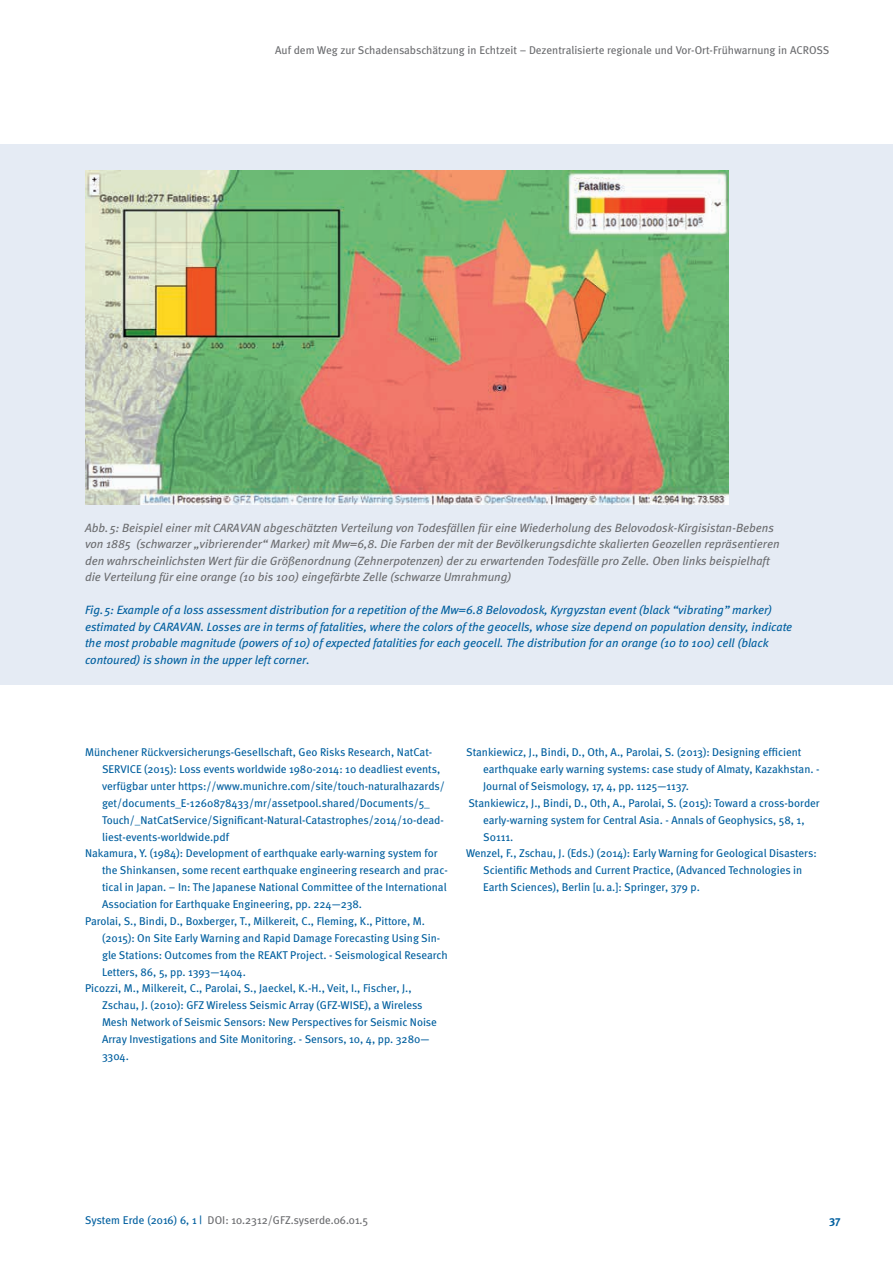
<style>
.page{position:relative;width:893px;height:1263px;background:#fff}
.page>*{position:absolute;margin:0;border:0;box-sizing:border-box;transform-origin:0 0}
.t1{font:italic 12px/16.5px "Meta";color:#6c6d70}
.t2{font:italic 12px/16.5px "Meta";color:#005f9f}
.t3{font:11.25px "Meta";color:#005f9f}
.t4{font:11.25px "Meta";color:#6c6d70}
.t5{font:11.25px "Meta Plus";color:#6c6d70}
.t6{font:700 11.25px "Meta";color:#005f9f}
.s1{color:#005f9f}
</style>
<div class="page">
<div style="left:0;top:144px;width:893px;height:540px;background:#e5ebf4"></div>
<img style="left:85px;top:170px;width:644px;height:334px">
<p class="t4" style="left:275px;top:43px;width:556px">Auf dem Weg zur Schadensabschätzung in Echtzeit – Dezentralisierte regionale und Vor-Ort-Frühwarnung in ACROSS</p>
<p class="t1" style="left:85px;top:519px;width:696px">Abb. 5: Beispiel einer mit CARAVAN abgeschätzten Verteilung von Todesfällen für eine Wiederholung des Belovodosk-Kirgisistan-Bebens von 1885 (schwarzer „vibrierender“ Marker) mit Mw=6,8. Die Farben der mit der Bevölkerungsdichte skalierten Geozellen repräsentieren den wahrscheinlichsten Wert für die Größenordnung (Zehnerpotenzen) der zu erwartenden Todesfälle pro Zelle. Oben links beispielhaft die Verteilung für eine orange (10 bis 100) eingefärbte Zelle (schwarze Umrahmung)</p>
<p class="t2" style="left:85px;top:601px;width:709px">Fig. 5: Example of a loss assessment distribution for a repetition of the Mw=6.8 Belovodosk, Kyrgyzstan event (black “vibrating” marker) estimated by CARAVAN. Losses are in terms of fatalities, where the colors of the geocells, whose size depend on population density, indicate the most probable magnitude (powers of 10) of expected fatalities for each geocell. The distribution for an orange (10 to 100) cell (black contoured) is shown in the upper left corner.</p>
<p class="t3" style="left:85px;top:745px;width:349px">Münchener Rückversicherungs-Gesellschaft, Geo Risks Research, NatCat-</p>
<p class="t3" style="left:102px;top:762px;width:340px">SERVICE (2015): Loss events worldwide 1980-2014: 10 deadliest events,</p>
<p class="t3" style="left:102px;top:779px;width:344px">verfügbar unter https://www.munichre.com/site/touch-naturalhazards/</p>
<p class="t3" style="left:102px;top:796px;width:329px">get/documents_E-1260878433/mr/assetpool.shared/Documents/5_</p>
<p class="t3" style="left:102px;top:813px;width:343px">Touch/_NatCatService/Significant-Natural-Catastrophes/2014/10-dead-</p>
<p class="t3" style="left:102px;top:829px;width:129px">liest-events-worldwide.pdf</p>
<p class="t3" style="left:85px;top:846px;width:354px">Nakamura, Y. (1984): Development of earthquake early-warning system for</p>
<p class="t3" style="left:102px;top:863px;width:347px">the Shinkansen, some recent earthquake engineering research and prac-</p>
<p class="t3" style="left:102px;top:880px;width:346px">tical in Japan. – In: The Japanese National Committee of the International</p>
<p class="t3" style="left:102px;top:897px;width:262px">Association for Earthquake Engineering, pp. 224—238.</p>
<p class="t3" style="left:85px;top:914px;width:341px">Parolai, S., Bindi, D., Boxberger, T., Milkereit, C., Fleming, K., Pittore, M.</p>
<p class="t3" style="left:102px;top:931px;width:340px">(2015): On‐Site Early Warning and Rapid Damage Forecasting Using Sin-</p>
<p class="t3" style="left:102px;top:948px;width:347px">gle Stations: Outcomes from the REAKT Project. - Seismological Research</p>
<p class="t3" style="left:102px;top:964px;width:145px">Letters, 86, 5, pp. 1393—1404.</p>
<p class="t3" style="left:85px;top:981px;width:328px">Picozzi, M., Milkereit, C., Parolai, S., Jaeckel, K.-H., Veit, I., Fischer, J.,</p>
<p class="t3" style="left:102px;top:998px;width:322px">Zschau, J. (2010): GFZ Wireless Seismic Array (GFZ-WISE), a Wireless</p>
<p class="t3" style="left:102px;top:1015px;width:336px">Mesh Network of Seismic Sensors: New Perspectives for Seismic Noise</p>
<p class="t3" style="left:102px;top:1032px;width:329px">Array Investigations and Site Monitoring. - Sensors, 10, 4, pp. 3280—</p>
<p class="t3" style="left:102px;top:1049px;width:28px">3304.</p>
<p class="t3" style="left:466px;top:745px;width:337px">Stankiewicz, J., Bindi, D., Oth, A., Parolai, S. (2013): Designing efficient</p>
<p class="t3" style="left:483px;top:762px;width:338px">earthquake early warning systems: case study of Almaty, Kazakhstan. -</p>
<p class="t3" style="left:483px;top:779px;width:207px">Journal of Seismology, 17, 4, pp. 1125—1137.</p>
<p class="t3" style="left:468px;top:796px;width:353px">Stankiewicz, J., Bindi, D., Oth, A., Parolai, S. (2015): Toward a cross-border</p>
<p class="t3" style="left:483px;top:813px;width:323px">early-warning system for Central Asia. - Annals of Geophysics, 58, 1,</p>
<p class="t3" style="left:483px;top:829px;width:32px">S0111.</p>
<p class="t3" style="left:466px;top:846px;width:352px">Wenzel, F., Zschau, J. (Eds.) (2014): Early Warning for Geological Disasters:</p>
<p class="t3" style="left:483px;top:863px;width:321px">Scientific Methods and Current Practice, (Advanced Technologies in</p>
<p class="t3" style="left:483px;top:880px;width:218px">Earth Sciences), Berlin [u.a.]: Springer, 379 p.</p>
<p class="t5" style="left:85px;top:1214px;width:285px"><span class="s1">System Erde (2016) 6, 1 |</span> DOI: 10.2312/GFZ.syserde.06.01.5</p>
<p class="t6" style="left:829px;top:1213px;width:13px">37</p>
</div>
